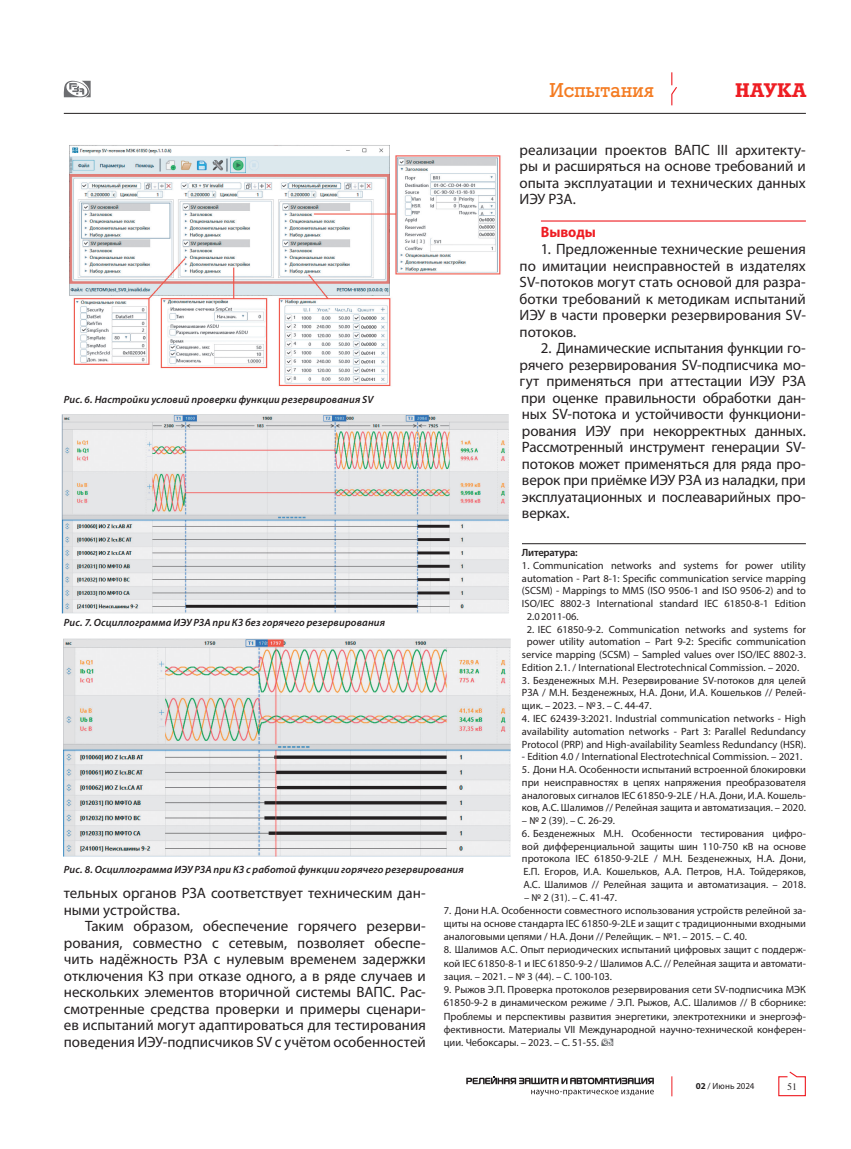
<style>
.page{position:relative;width:851px;height:1149px;background:#fff}
.page>*{position:absolute;margin:0;border:0;box-sizing:border-box;transform-origin:0 0}
.Подраздел{font:19.5px "Rodeo";letter-spacing:.015em;color:#f47b21}
.t1{font:700 19.5px "Rodeo";letter-spacing:.055em;color:#ee1d23}
.Текст_Новый_10_пт{font:15px/16.5px "Myriad Pro";color:#231f20;text-align:justify}
.Выводы{font:700 15px "Myriad Pro";letter-spacing:-.005em;color:#ee1d23;scale:.95 1}
.Литература{font:10.5px/12.8px "Myriad Pro";color:#231f20;text-align:justify}
.Подписи_к_рисункам{font:italic 600 10.5px "Myriad Pro";letter-spacing:.015em;color:#231f20}
.Литература_copy{font:600 10.5px "Myriad Pro";letter-spacing:-.02em;color:#231f20}
.t2{font:9px "Myriad Pro";letter-spacing:.005em;color:#231f20}
.t3{font:9px "Newton C";color:#231f20}
.s1{font-weight:700}
</style>
<div class="page">
<svg style="left:64px;top:81px;width:27px;height:16px"></svg>
<svg style="left:671px;top:1076px;width:1px;height:19px"></svg>
<hr style="left:64px;top:113px;width:741px;height:1px;background:#231f20">
<svg style="left:531px;top:1089px;width:122px;height:6px"></svg>
<svg style="left:466px;top:1076px;width:187px;height:7px"></svg>
<svg style="left:778px;top:1071px;width:28px;height:25px"></svg>
<svg style="left:671px;top:72px;width:6px;height:34px"></svg>
<hr style="left:541px;top:220px;width:264px;height:1px;background:#ee1d23">
<hr style="left:522px;top:543px;width:283px;height:1px;background:#231f20">
<svg style="left:601px;top:1038px;width:12px;height:7px"></svg>
<img style="left:69px;top:145px;width:432px;height:241px">
<img style="left:61px;top:414px;width:448px;height:198px">
<img style="left:64px;top:638px;width:447px;height:218px">
<p class="Подраздел" style="left:549px;top:79px;width:106px">Испытания</p>
<h1 class="t1" style="left:735px;top:79px;width:72px">НАУКА</h1>
<p class="Текст_Новый_10_пт" style="left:519px;top:141px;width:288px">реализации проектов ВАПС III архитекту&shy;ры и расширяться на основе требований и опыта эксплуатации и технических данных ИЭУ РЗА.</p>
<p class="Выводы" style="left:541px;top:222px;width:59px">Выводы</p>
<p class="Текст_Новый_10_пт" style="left:519px;top:240px;width:288px;text-indent:21px">1. Предложенные технические решения по имитации неисправностей в издателях SV-потоков могут стать основой для разра&shy;ботки требований к методикам испытаний ИЭУ в части проверки резервирования SV&shy;потоков.</p>
<p class="Текст_Новый_10_пт" style="left:519px;top:339px;width:288px;text-indent:21px">2. Динамические испытания функции го&shy;рячего резервирования SV-подписчика мо&shy;гут применяться при аттестации ИЭУ РЗА при оценке правильности обработки дан&shy;ных SV-потока и устойчивости функциони&shy;рования ИЭУ при некорректных данных.<br>Рассмотренный инструмент генерации SV&shy;потоков может применяться для ряда про&shy;верок при приёмке ИЭУ РЗА из наладки, при эксплуатационных и послеаварийных про&shy;верках.</p>
<p class="Литература_copy" style="left:522px;top:545px;width:57px">Литература:</p>
<p class="Литература" style="left:522px;top:558px;width:285px">1. Communication networks and systems for power utility</p>
<p class="Литература" style="left:522px;top:571px;width:285px">automation - Part 8-1: Specific communication service mapping</p>
<p class="Литература" style="left:522px;top:584px;width:285px">(SCSM) - Mappings to MMS (ISO 9506-1 and ISO 9506-2) and to</p>
<p class="Литература" style="left:522px;top:597px;width:285px">ISO/IEC 8802-3 International standard IEC 61850-8-1 Edition</p>
<p class="Литература" style="left:526px;top:609px;width:53px">2.02011-06.</p>
<p class="Литература" style="left:526px;top:622px;width:280px">2. IEC 61850-9-2. Communication networks and systems for</p>
<p class="Литература" style="left:526px;top:635px;width:280px">power utility automation – Part 9-2: Specific communication</p>
<p class="Литература" style="left:522px;top:648px;width:285px">service mapping (SCSM) – Sampled values over ISO/IEC 8802-3.</p>
<p class="Литература" style="left:522px;top:660px;width:279px">Edition 2.1. / International Electrotechnical Commission. – 2020.</p>
<p class="Литература" style="left:522px;top:673px;width:285px">3. Безденежных М.Н. Резервирование SV-потоков для целей РЗА / М.Н. Безденежных, Н.А. Дони, И.А. Кошельков // Релей&shy;щик. – 2023. – №3. – С. 44-47.</p>
<p class="Литература" style="left:522px;top:711px;width:285px">4. IEC 62439-3:2021. Industrial communication networks - High availability automation networks - Part 3: Parallel Redundancy Protocol (PRP) and High-availability Seamless Redundancy (HSR).</p>
<p class="Литература" style="left:522px;top:750px;width:282px">- Edition 4.0 / International Electrotechnical Commission. – 2021.</p>
<p class="Литература" style="left:522px;top:762px;width:285px">5. Дони Н.А. Особенности испытаний встроенной блокировки при неисправностях в цепях напряжения преобразователя аналоговых сигналов IEC 61850-9-2LE / Н.А. Дони, И.А. Кошель&shy;ков, А.С. Шалимов // Релейная защита и автоматизация. – 2020.</p>
<p class="Литература" style="left:522px;top:813px;width:94px">– № 2 (39). – С. 26-29.</p>
<p class="Литература" style="left:522px;top:826px;width:285px">6. Безденежных М.Н. Особенности тестирования цифро&shy;вой дифференциальной защиты шин 110-750 кВ на основе протокола IEC 61850-9-2LE / М.Н. Безденежных, Н.А. Дони, Е.П. Егоров, И.А. Кошельков, А.А. Петров, Н.А. Тойдеряков, А.С. Шалимов // Релейная защита и автоматизация. – 2018.</p>
<p class="Литература" style="left:524px;top:890px;width:94px">– № 2 (31). – С. 41-47.</p>
<p class="Литература" style="left:444px;top:903px;width:363px;line-height:13.2px">7. Дони Н.А. Особенности совместного использования устройств релейной за&shy;щиты на основе стандарта IEC 61850-9-2LE и защит с традиционными входными аналоговыми цепями / Н.А. Дони // Релейщик. – №1. – 2015. – С. 40.</p>
<p class="Литература" style="left:444px;top:942px;width:363px;line-height:13.2px">8. Шалимов А.С. Опыт периодических испытаний цифровых защит с поддерж&shy;кой IEC 61850-8-1 и IEC 61850-9-2 / Шалимов А.С. // Релейная защита и автомати&shy;зация. – 2021. – № 3 (44). – С. 100-103.</p>
<p class="Литература" style="left:444px;top:982px;width:363px;line-height:13.2px">9. Рыжов Э.П. Проверка протоколов резервирования сети SV-подписчика МЭК 61850-9-2 в динамическом режиме / Э.П. Рыжов, А.С. Шалимов // В сборнике:<br>Проблемы и перспективы развития энергетики, электротехники и энергоэф&shy;фективности. Материалы VII Международной научно-технической конферен&shy;ции. Чебоксары. – 2023. – С. 51-55.</p>
<p class="Подписи_к_рисункам" style="left:64px;top:392px;width:311px">Рис. 6. Настройки условий проверки функции резервирования SV</p>
<p class="Подписи_к_рисункам" style="left:64px;top:615px;width:322px">Рис. 7. Осциллограмма ИЭУ РЗА при КЗ без горячего резервирования</p>
<p class="Подписи_к_рисункам" style="left:64px;top:862px;width:401px">Рис. 8. Осциллограмма ИЭУ РЗА при КЗ с работой функции горячего резервирования</p>
<p class="Текст_Новый_10_пт" style="left:64px;top:884px;width:363px">тельных органов РЗА соответствует техническим дан&shy;ными устройства.</p>
<p class="Текст_Новый_10_пт" style="left:64px;top:917px;width:363px;text-indent:21px">Таким образом, обеспечение горячего резерви&shy;рования, совместно с сетевым, позволяет обеспе&shy;чить надёжность РЗА с нулевым временем задержки отключения КЗ при отказе одного, а в ряде случаев и нескольких элементов вторичной системы ВАПС. Рас&shy;смотренные средства проверки и примеры сценари&shy;ев испытаний могут адаптироваться для тестирования поведения ИЭУ-подписчиков SV с учётом особенностей</p>
<p class="t2" style="left:695px;top:1079px;width:60px"><span class="s1">02</span> / Июнь 2024</p>
<p class="t3" style="left:787px;top:1080px;width:11px">51</p>
</div>
